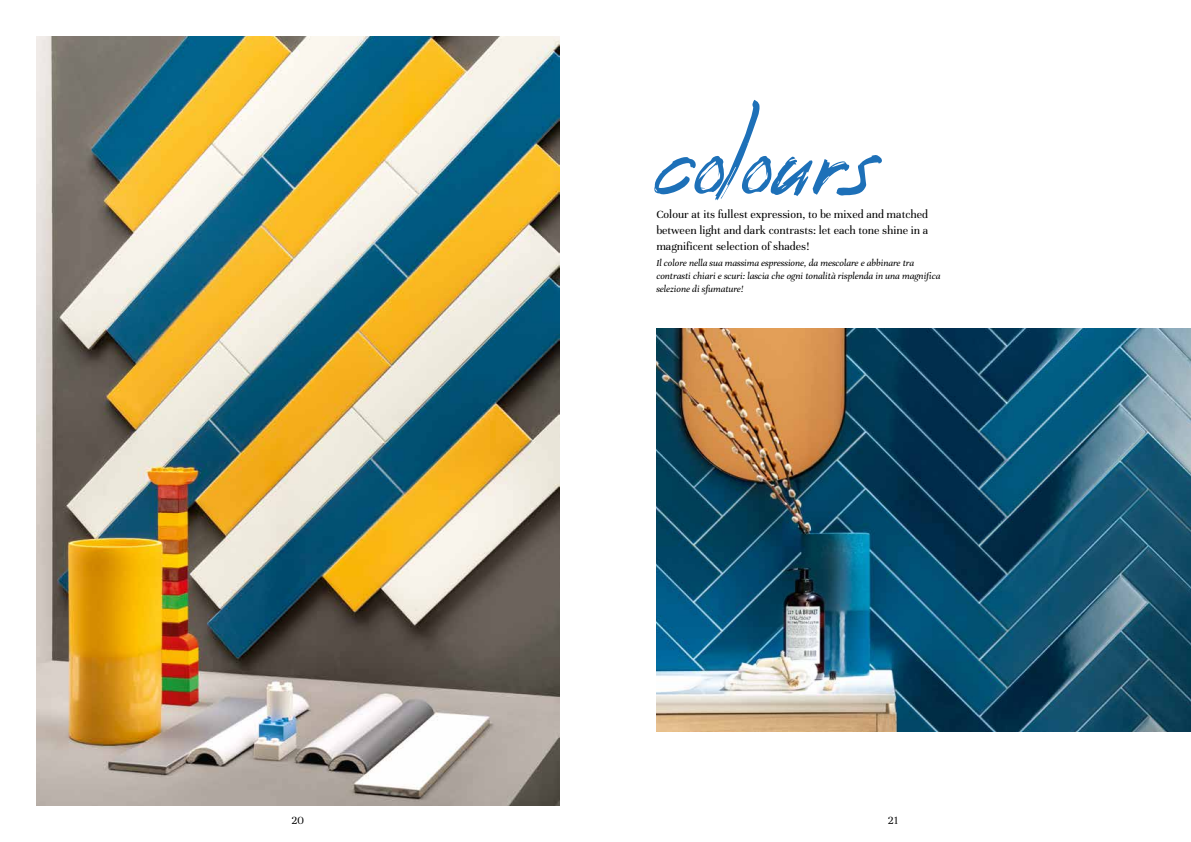
<style>
.page{position:relative;width:1191px;height:842px;background:#fff}
.page>*{position:absolute;margin:0;border:0;box-sizing:border-box;transform-origin:0 0}
.t1{font:87.1px "Reey";color:#1d70b8}
.t2{font:12px/16px "Unna";color:#000;text-align:justify}
.t3{font:italic 10px/13px "Unna";color:#000}
</style>
<div class="page">
<img style="left:36px;top:36px;width:523px;height:770px">
<img style="left:656px;top:328px;width:535px;height:403px">
<h1 class="t1" style="left:656px;top:117px;width:232px">colours</h1>
<p class="t2" style="left:656px;top:206px;width:273px">Colour at its fullest expression, to be mixed and matched between light and dark contrasts: let each tone shine in a magnificent selection of shades!</p>
<p class="t3" style="left:656px;top:256px;width:286px">Il colore nella sua massima espressione, da mescolare e abbinare tra contrasti chiari e scuri: lascia che ogni tonalità risplenda in una magnifica selezione di sfumature!</p>
<p class="t2" style="left:291px;top:812px;width:14px">20</p>
<p class="t2" style="left:888px;top:812px;width:12px">21</p>
</div>
